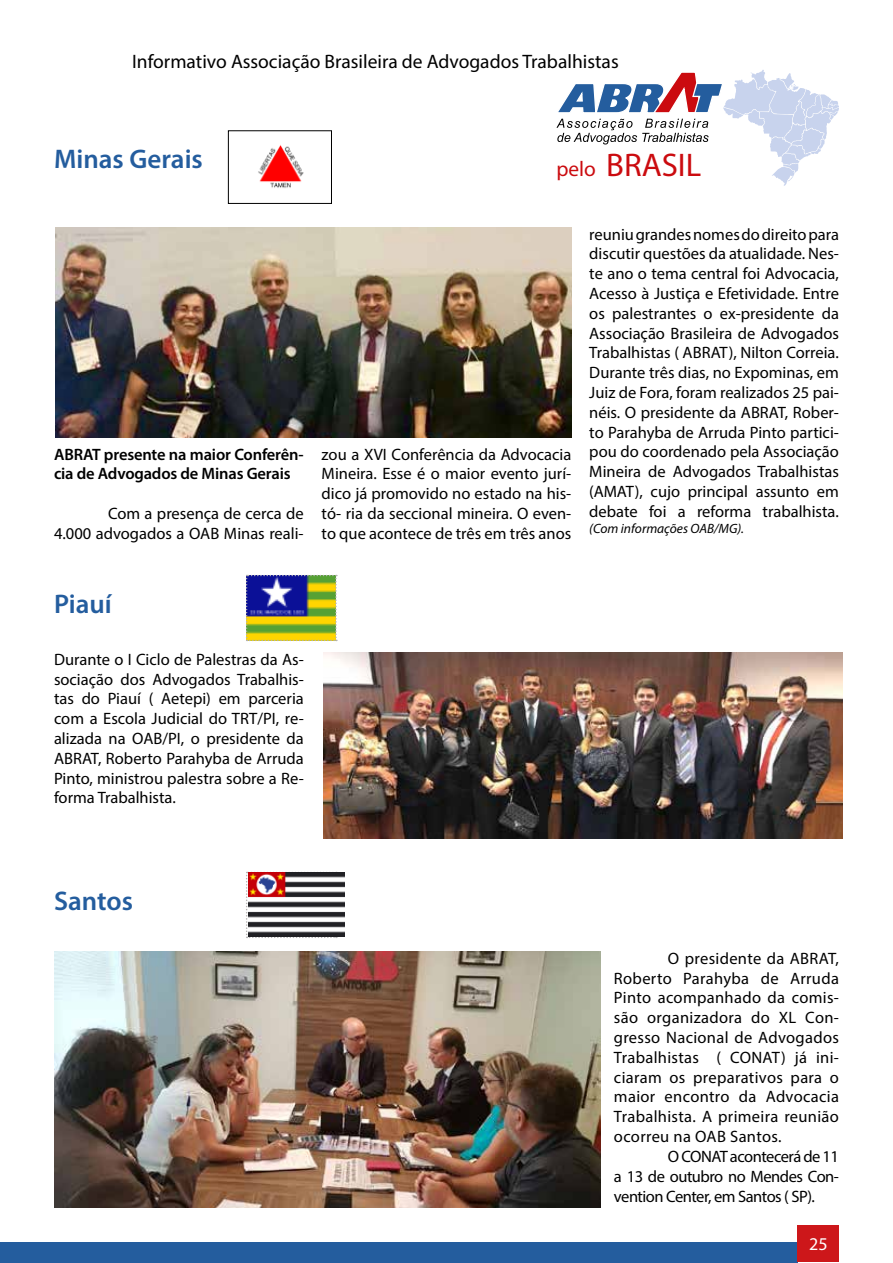
<style>
.page{position:relative;width:893px;height:1263px;background:#fff}
.page>*{position:absolute;margin:0;border:0;box-sizing:border-box;transform-origin:0 0}
.t1{font:32.85px "Myriad Pro";color:#cb0b0f}
.t2{font:600 27px "Myriad Pro";color:#245d9e}
.t3{font:19.5px "Myriad Pro";color:#000}
.t4{font:18px "Myriad Pro";color:#fff}
.t5{font:16.5px/19.8px "Myriad Pro";color:#000;text-align:justify}
.t6{font:600 16.5px/19.8px "Myriad Pro";letter-spacing:-.01em;color:#000}
.t7{font:italic 13.5px "Myriad Pro";color:#000}
.s1{font-size:21.3px}
</style>
<div class="page">
<div style="left:0;top:1242px;width:797px;height:21px;background:#245d9e"></div>
<svg style="left:556px;top:70px;width:283px;height:116px"></svg>
<div style="left:798px;top:1225px;width:41px;height:37px;background:#cd171a"></div>
<svg style="left:246px;top:575px;width:91px;height:66px;background:#7d8457"></svg>
<img style="left:324px;top:652px;width:519px;height:187px">
<svg style="left:246px;top:872px;width:91px;height:66px"></svg>
<img style="left:249px;top:873px;width:96px;height:64px">
<img style="left:230px;top:130px;width:102px;height:58px">
<div style="left:228px;top:131px;width:104px;height:73px;border:1px solid #000"></div>
<img style="left:55px;top:227px;width:516px;height:210px">
<img style="left:54px;top:951px;width:546px;height:256px">
<p class="t3" style="left:132px;top:50px;width:488px">Informativo Associação Brasileira de Advogados Trabalhistas</p>
<h2 class="t2" style="left:54px;top:142px;width:150px">Minas Gerais</h2>
<h1 class="t1" style="left:556px;top:145px;width:146px"><span class="s1">pelo</span> BRASIL</h1>
<p class="t6" style="left:54px;top:444px;width:251px">ABRAT presente na maior Conferên&shy;cia de Advogados de Minas Gerais</p>
<p class="t5" style="left:54px;top:503px;width:251px;text-align:right">Com a presença de cerca de<br>4.000 advogados a OAB Minas reali-</p>
<p class="t5" style="left:322px;top:444px;width:251px">zou a XVI Conferência da Advocacia Mineira. Esse é o maior evento jurí&shy;dico já promovido no estado na his&shy;tó- ria da seccional mineira. O even&shy;to que acontece de três em três anos</p>
<p class="t5" style="left:589px;top:224px;width:251px">reuniu grandes nomes do direito para discutir questões da atualidade. Nes&shy;te ano o tema central foi Advocacia, Acesso à Justiça e Efetividade. Entre os palestrantes o ex-presidente da Associação Brasileira de Advogados Trabalhistas ( ABRAT), Nilton Correia.<br>Durante três dias, no Expominas, em Juiz de Fora, foram realizados 25 pai&shy;néis. O presidente da ABRAT, Rober&shy;to Parahyba de Arruda Pinto partici&shy;pou do coordenado pela Associação Mineira de Advogados Trabalhistas (AMAT), cujo principal assunto em debate foi a reforma trabalhista.</p>
<p class="t7" style="left:589px;top:520px;width:156px">(Com informações OAB/MG).</p>
<h2 class="t2" style="left:54px;top:587px;width:59px">Piauí</h2>
<p class="t5" style="left:54px;top:649px;width:251px">Durante o I Ciclo de Palestras da As&shy;sociação dos Advogados Trabalhis&shy;tas do Piauí ( Aetepi) em parceria com a Escola Judicial do TRT/PI, re&shy;alizada na OAB/PI, o presidente da ABRAT, Roberto Parahyba de Arruda Pinto, ministrou palestra sobre a Re&shy;forma Trabalhista.</p>
<h2 class="t2" style="left:54px;top:884px;width:81px">Santos</h2>
<p class="t5" style="left:614px;top:948px;width:227px;text-indent:54px">O presidente da ABRAT, Roberto Parahyba de Arruda Pinto acompanhado da comis&shy;são organizadora do XL Con&shy;gresso Nacional de Advogados Trabalhistas ( CONAT) já ini&shy;ciaram os preparativos para o maior encontro da Advocacia Trabalhista. A primeira reunião ocorreu na OAB Santos.</p>
<p class="t5" style="left:614px;top:1146px;width:227px;text-indent:54px">O CONAT acontecerá de 11 a 13 de outubro no Mendes Con&shy;vention Center, em Santos ( SP).</p>
<p class="t4" style="left:809px;top:1233px;width:20px">25</p>
</div>
